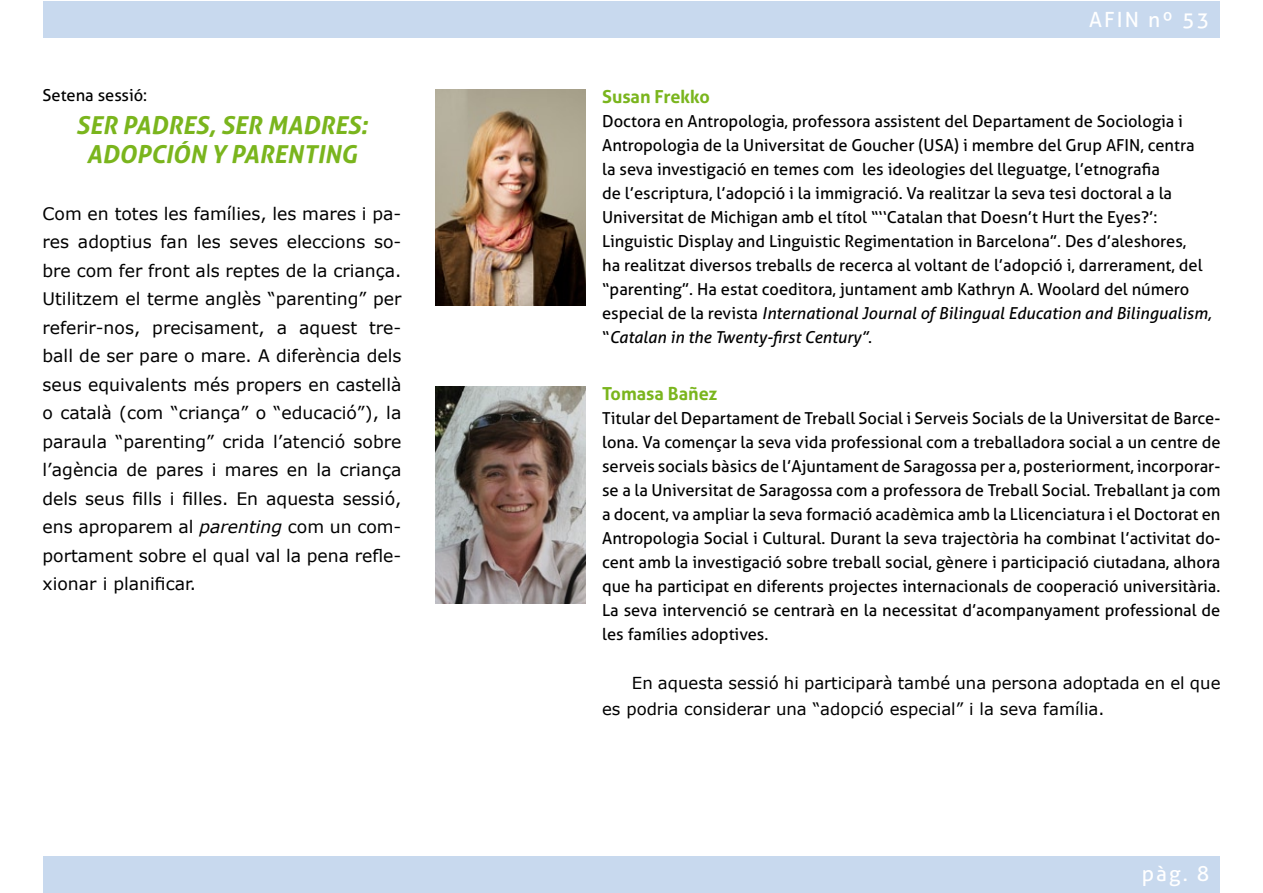
<style>
.page{position:relative;width:1263px;height:893px;background:#fff}
.page>*{position:absolute;margin:0;border:0;box-sizing:border-box;transform-origin:0 0}
.t1{font:italic 700 24.75px/28.5px "Aller";color:#7ab51d;text-align:center}
.t2{font:21px "Aller";letter-spacing:.1em;color:#fff}
.t3{font:700 18px "Aller";color:#7ab51d}
.t4{font:17.25px/28.5px "Verdana";color:#000;text-align:justify}
.t5{font:16.5px/24px "Aller";color:#000}
.t6{font:16.5px/25.5px "Verdana";color:#000}
.s1{font-style:italic}
</style>
<div class="page">
<div style="left:43px;top:1px;width:1177px;height:37px;background:#c8d9ee"></div>
<div style="left:43px;top:856px;width:1177px;height:37px;background:#c8d9ee"></div>
<img style="left:436px;top:89px;width:150px;height:217px">
<img style="left:436px;top:387px;width:150px;height:216px">
<p class="t5" style="left:43px;top:84px;width:106px">Setena sessió:</p>
<h1 class="t1" style="left:76px;top:111px;width:293px">SER PADRES, SER MADRES:<br>ADOPCIÓN Y PARENTING</h1>
<p class="t4" style="left:43px;top:199px;width:360px">Com en totes les famílies, les mares i pa&shy;res adoptius fan les seves eleccions so&shy;bre com fer front als reptes de la criança.<br>Utilitzem el terme anglès “parenting” per referir-nos, precisament, a aquest tre&shy;ball de ser pare o mare. A diferència dels seus equivalents més propers en castellà o català (com “criança” o “educació”), la paraula “parenting” crida l’atenció sobre l’agència de pares i mares en la criança dels seus fills i filles. En aquesta sessió, ens aproparem al <span class="s1">parenting</span> com un com&shy;portament sobre el qual val la pena refle&shy;xionar i planificar.</p>
<p class="t2" style="left:1089px;top:7px;width:122px">AFIN nº 53</p>
<p class="t3" style="left:602px;top:85px;width:109px">Susan Frekko</p>
<p class="t5" style="left:602px;top:109px;width:611px">Doctora en Antropologia, professora assistent del Departament de Sociologia i Antropologia de la Universitat de Goucher (USA) i membre del Grup AFIN, centra la seva investigació en temes com les ideologies del lleguatge, l’etnografia<br>de l’escriptura, l’adopció i la immigració. Va realitzar la seva tesi doctoral a la Universitat de Michigan amb el títol “‘‘Catalan that Doesn’t Hurt the Eyes?’:<br>Linguistic Display and Linguistic Regimentation in Barcelona”. Des d’aleshores,<br>ha realitzat diversos treballs de recerca al voltant de l’adopció i, darrerament, del “parenting”. Ha estat coeditora, juntament amb Kathryn A. Woolard del número especial de la revista <span class="s1">International Journal of Bilingual Education and Bilingualism, </span>“<span class="s1">Catalan in the Twenty-first Century”</span>.</p>
<p class="t3" style="left:602px;top:382px;width:117px">Tomasa Bañez</p>
<p class="t5" style="left:602px;top:406px;width:620px;text-align:justify">Titular del Departament de Treball Social i Serveis Socials de la Universitat de Barce&shy;lona. Va començar la seva vida professional com a treballadora social a un centre de serveis socials bàsics de l’Ajuntament de Saragossa per a, posteriorment, incorporar&shy;se a la Universitat de Saragossa com a professora de Treball Social. Treballant ja com a docent, va ampliar la seva formació acadèmica amb la Llicenciatura i el Doctorat en Antropologia Social i Cultural. Durant la seva trajectòria ha combinat l’activitat do&shy;cent amb la investigació sobre treball social, gènere i participació ciutadana, alhora que ha participat en diferents projectes internacionals de cooperació universitària.<br>La seva intervenció se centrarà en la necessitat d’acompanyament professional de les famílies adoptives.</p>
<p class="t6" style="left:602px;top:671px;width:620px;text-indent:30px">En aquesta sessió hi participarà també una persona adoptada en el que es podria considerar una “adopció especial” i la seva família.</p>
<p class="t2" style="left:1142px;top:861px;width:69px">pàg. 8</p>
</div>
